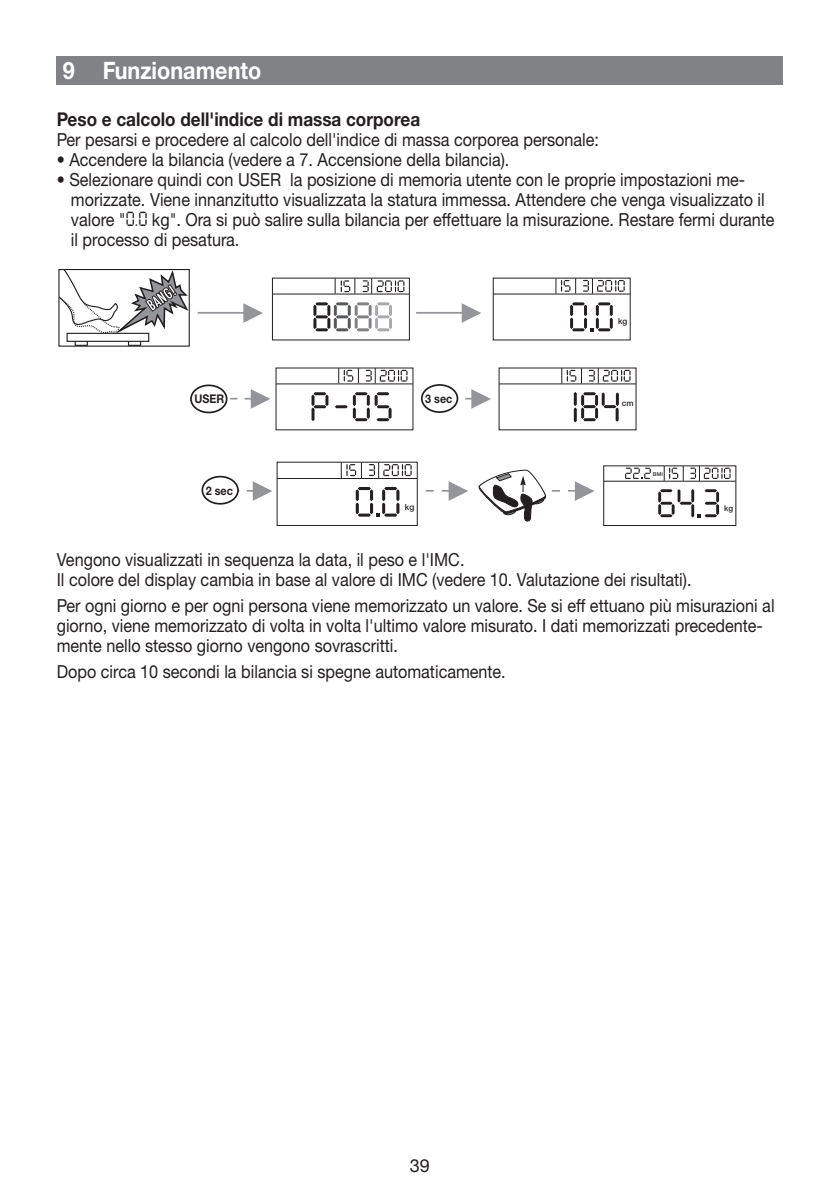
<style>
.page{position:relative;width:840px;height:1191px;background:#fff}
.page>*{position:absolute;margin:0;border:0;box-sizing:border-box;transform-origin:0 0}
.t1{font:700 24px "Helvetica Neue LTW1 G";color:#fff;scale:.9 1}
.t2{font:700 19px "Helvetica Neue LTW1 G";color:#231f20;scale:.9 1}
.t3{font:18px/20px "Helvetica Neue LTW1 G";color:#231f20;scale:.9 1}
.t4{font:18px "Helvetica Neue LTW1 G";color:#231f20}
.t5{font:700 12px "Helvetica Neue LTW1 G";color:#231f20;scale:.9 1}
.t6{font:500 8.4px "Helvetica Neue LTW1 G";color:#231f20}
.t7{font:500 8.2px "Helvetica Neue LTW1 G";color:#231f20}
.t8{font:500 8px "Helvetica Neue LTW1 G";color:#231f20}
.t9{font:500 5.2px "Helvetica Neue LTW1 G";color:#231f20}
.s1{font-family:"Digital ICG"}
</style>
<div class="page">
<div style="left:57px;top:57px;width:725px;height:28px;background:#808285"></div>
<svg style="left:60px;top:271px;width:128px;height:74px"></svg>
<div style="left:58px;top:269px;width:132px;height:78px;border:1px solid #231f20"></div>
<hr style="left:197px;top:312px;width:47px;height:2px;background:#939598">
<svg style="left:243px;top:303px;width:20px;height:20px"></svg>
<hr style="left:416px;top:312px;width:46px;height:2px;background:#939598">
<svg style="left:461px;top:303px;width:20px;height:20px"></svg>
<hr style="left:272px;top:294px;width:137px;height:1px;background:#231f20">
<svg style="left:313px;top:302px;width:79px;height:29px"></svg>
<svg style="left:334px;top:278px;width:21px;height:16px"></svg>
<svg style="left:362px;top:278px;width:42px;height:16px"></svg>
<hr style="left:493px;top:294px;width:136px;height:1px;background:#231f20">
<svg style="left:555px;top:278px;width:21px;height:16px"></svg>
<svg style="left:582px;top:278px;width:42px;height:16px"></svg>
<svg style="left:570px;top:302px;width:42px;height:29px"></svg>
<hr style="left:276px;top:383px;width:136px;height:1px;background:#231f20">
<svg style="left:335px;top:392px;width:56px;height:29px"></svg>
<svg style="left:311px;top:392px;width:17px;height:29px"></svg>
<svg style="left:338px;top:368px;width:21px;height:15px"></svg>
<svg style="left:365px;top:368px;width:42px;height:15px"></svg>
<svg style="left:220px;top:389px;width:50px;height:20px"></svg>
<svg style="left:423px;top:389px;width:67px;height:20px"></svg>
<svg style="left:203px;top:481px;width:69px;height:20px"></svg>
<svg style="left:425px;top:481px;width:43px;height:20px"></svg>
<svg style="left:552px;top:481px;width:42px;height:20px"></svg>
<hr style="left:498px;top:383px;width:137px;height:1px;background:#231f20">
<svg style="left:573px;top:392px;width:45px;height:30px"></svg>
<svg style="left:561px;top:368px;width:20px;height:15px"></svg>
<svg style="left:588px;top:368px;width:42px;height:15px"></svg>
<div style="left:603px;top:465px;width:132px;height:61px;border:1px solid #231f20"></div>
<hr style="left:603px;top:481px;width:132px;height:1px;background:#231f20">
<svg style="left:663px;top:466px;width:20px;height:15px"></svg>
<svg style="left:689px;top:466px;width:41px;height:15px"></svg>
<svg style="left:658px;top:489px;width:60px;height:28px"></svg>
<svg style="left:625px;top:467px;width:25px;height:12px"></svg>
<div style="left:276px;top:462px;width:141px;height:64px;border:1px solid #231f20"></div>
<hr style="left:277px;top:478px;width:140px;height:1px;background:#231f20">
<svg style="left:341px;top:462px;width:21px;height:16px"></svg>
<svg style="left:368px;top:462px;width:43px;height:16px"></svg>
<svg style="left:355px;top:487px;width:44px;height:29px"></svg>
<div style="left:191px;top:385px;width:35px;height:27px;background:#fff;border-radius:50%"></div>
<div style="left:190px;top:384px;width:37px;height:29px;border:2px solid #231f20;border-radius:50%"></div>
<div style="left:202px;top:476px;width:36px;height:28px;background:#fff;border-radius:50%"></div>
<div style="left:201px;top:476px;width:38px;height:28px;border:2px solid #231f20;border-radius:50%"></div>
<div style="left:421px;top:385px;width:36px;height:27px;background:#fff;border-radius:50%"></div>
<div style="left:420px;top:384px;width:38px;height:29px;border:2px solid #231f20;border-radius:50%"></div>
<svg style="left:478px;top:469px;width:67px;height:53px"></svg>
<h1 class="t1" style="left:63px;top:56px;width:222px">9 Funzionamento</h1>
<p class="t2" style="left:57px;top:108px;width:405px">Peso e calcolo dell'indice di massa corporea</p>
<p class="t3" style="left:57px;top:130px;width:603px">Per pesarsi e procedere al calcolo dell'indice di massa corporea personale:</p>
<p class="t3" style="left:57px;top:150px;width:504px">• Accendere la bilancia (vedere a 7. Accensione della bilancia).</p>
<p class="t3" style="left:71px;top:170px;width:782px;text-indent:-14px">• Selezionare quindi con USER la posizione di memoria utente con le proprie impostazioni me&shy;morizzate. Viene innanzitutto visualizzata la statura immessa. Attendere che venga visualizzato il valore "<span class="s1">0.0</span> kg". Ora si può salire sulla bilancia per effettuare la misurazione. Restare fermi durante il processo di pesatura.</p>
<p class="t5" style="left:194px;top:391px;width:35px">USER</p>
<p class="t5" style="left:206px;top:483px;width:32px">2 sec</p>
<p class="t5" style="left:425px;top:391px;width:32px">3 sec</p>
<p class="t6" style="left:404px;top:501px;width:11px">kg</p>
<p class="t7" style="left:617px;top:317px;width:11px">kg</p>
<p class="t7" style="left:621px;top:398px;width:13px">cm</p>
<p class="t9" style="left:652px;top:470px;width:11px">BMI</p>
<p class="t8" style="left:723px;top:503px;width:10px">kg</p>
<p class="t3" style="left:57px;top:550px;width:706px">Vengono visualizzati in sequenza la data, il peso e l'IMC.<br>Il colore del display cambia in base al valore di IMC (vedere 10. Valutazione dei risultati).</p>
<p class="t3" style="left:57px;top:595px;width:798px">Per ogni giorno e per ogni persona viene memorizzato un valore. Se si eff ettuano più misurazioni al giorno, viene memorizzato di volta in volta l'ultimo valore misurato. I dati memorizzati precedente&shy;mente nello stesso giorno vengono sovrascritti.</p>
<p class="t3" style="left:57px;top:661px;width:500px">Dopo circa 10 secondi la bilancia si spegne automaticamente.</p>
<p class="t4" style="left:410px;top:1154px;width:22px">39</p>
</div>
